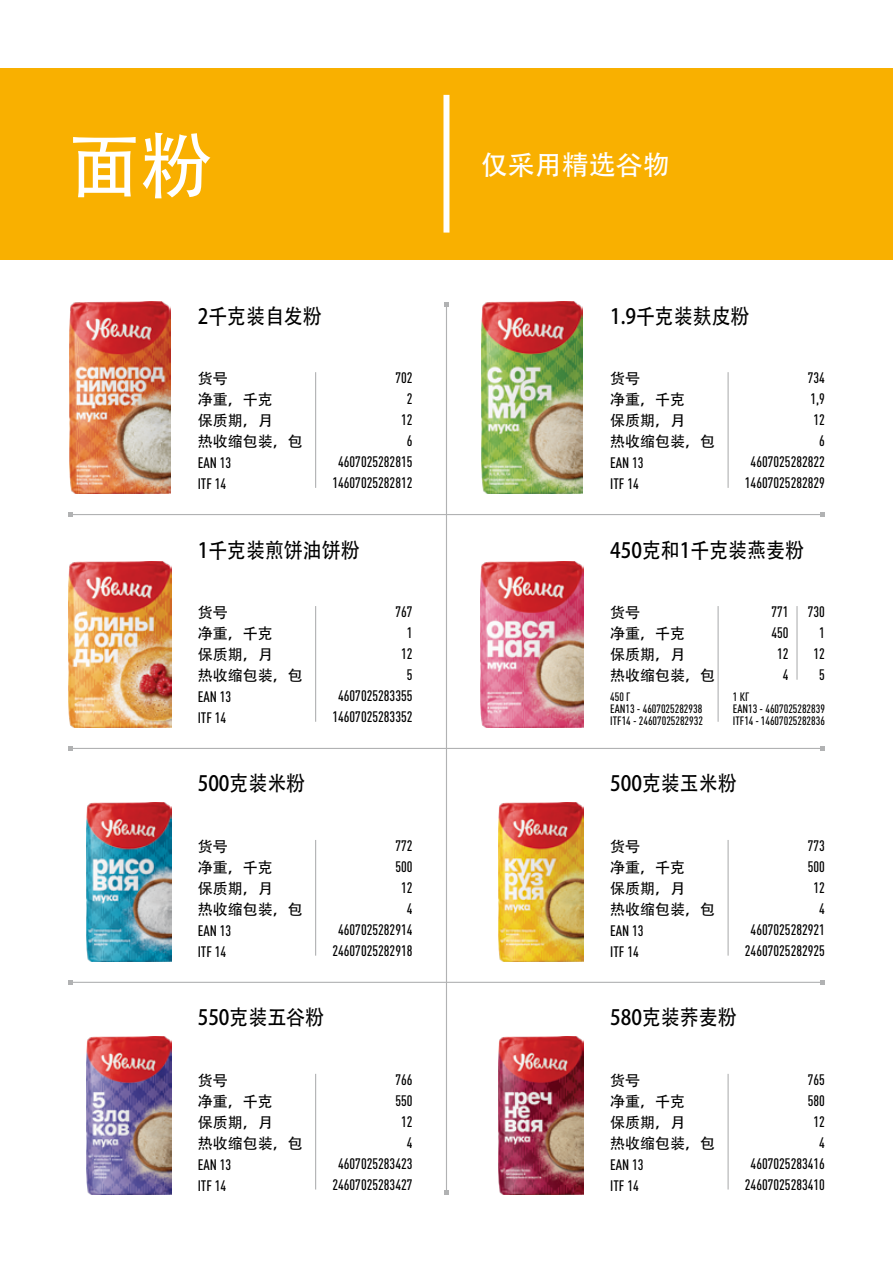
<style>
.page{position:relative;width:893px;height:1263px;background:#fff}
.page>*{position:absolute;margin:0;border:0;box-sizing:border-box;transform-origin:0 0}
.t1{font:72px "Adobe Heiti Std";color:#fff}
.t2{font:27px "Adobe Heiti Std";color:#fff}
.t3{font:21px "Adobe Heiti Std";color:#000;scale:.9 1}
.t4{font:500 condensed 15px/21px "DIN Pro";color:#000;text-align:right}
.t5{font:15px/21px "Adobe Heiti Std";color:#000}
.t6{font:500 condensed 12px/12px "DIN Pro";color:#000}
</style>
<div class="page">
<div style="left:0;top:68px;width:893px;height:191px;background:#f9b000"></div>
<img style="left:86px;top:1036px;width:85px;height:159px">
<hr style="left:315px;top:1074px;width:1px;height:115px;background:#b1b2b3">
<img style="left:499px;top:1036px;width:85px;height:159px">
<hr style="left:727px;top:1074px;width:2px;height:115px;background:#b1b2b3">
<img style="left:86px;top:802px;width:85px;height:159px">
<hr style="left:315px;top:840px;width:1px;height:116px;background:#b1b2b3">
<img style="left:499px;top:802px;width:85px;height:159px">
<hr style="left:727px;top:840px;width:2px;height:116px;background:#b1b2b3">
<img style="left:480px;top:561px;width:104px;height:166px">
<hr style="left:717px;top:606px;width:2px;height:116px;background:#b1b2b3">
<hr style="left:796px;top:606px;width:2px;height:74px;background:#b1b2b3">
<img style="left:69px;top:302px;width:101px;height:191px">
<hr style="left:315px;top:372px;width:1px;height:116px;background:#b1b2b3">
<img style="left:482px;top:302px;width:101px;height:191px">
<hr style="left:727px;top:372px;width:2px;height:116px;background:#b1b2b3">
<img style="left:68px;top:561px;width:103px;height:166px">
<hr style="left:315px;top:606px;width:1px;height:116px;background:#b1b2b3">
<div style="left:443px;top:95px;width:6px;height:138px;background:#fff"></div>
<hr style="left:446px;top:304px;width:1px;height:889px;background:#b1b2b3">
<svg style="left:444px;top:1190px;width:5px;height:5px"></svg>
<svg style="left:444px;top:302px;width:5px;height:4px"></svg>
<hr style="left:70px;top:514px;width:753px;height:1px;background:#b1b2b3">
<svg style="left:68px;top:512px;width:5px;height:5px"></svg>
<svg style="left:820px;top:512px;width:5px;height:5px"></svg>
<hr style="left:70px;top:748px;width:753px;height:1px;background:#b1b2b3">
<svg style="left:68px;top:746px;width:5px;height:5px"></svg>
<svg style="left:820px;top:746px;width:5px;height:5px"></svg>
<hr style="left:70px;top:982px;width:753px;height:1px;background:#b1b2b3">
<svg style="left:68px;top:980px;width:5px;height:4px"></svg>
<svg style="left:820px;top:980px;width:5px;height:4px"></svg>
<h1 class="t1" style="left:68px;top:123px;width:145px">面粉</h1>
<h3 class="t3" style="left:198px;top:303px;width:139px">2千克装自发粉</h3>
<p class="t5" style="left:198px;top:369px;width:106px">货号<br>净重，千克<br>保质期，月<br>热收缩包装，包</p>
<p class="t4" style="left:198px;top:451px;width:35px;text-align:left">EAN 13<br>ITF 14</p>
<p class="t4" style="left:332px;top:366px;width:82px">702<br>2<br>12<br>6<br>4607025282815<br>14607025282812</p>
<h3 class="t3" style="left:198px;top:537px;width:181px">1千克装煎饼油饼粉</h3>
<p class="t5" style="left:198px;top:602px;width:106px">货号<br>净重，千克<br>保质期，月<br>热收缩包装，包</p>
<p class="t4" style="left:198px;top:685px;width:35px;text-align:left">EAN 13<br>ITF 14</p>
<h3 class="t3" style="left:198px;top:771px;width:121px">500克装米粉</h3>
<p class="t5" style="left:198px;top:836px;width:106px">货号<br>净重，千克<br>保质期，月<br>热收缩包装，包</p>
<p class="t4" style="left:198px;top:919px;width:35px;text-align:left">EAN 13<br>ITF 14</p>
<p class="t4" style="left:332px;top:600px;width:82px">767<br>1<br>12<br>5<br>4607025283355<br>14607025283352</p>
<p class="t4" style="left:332px;top:833px;width:82px">772<br>500<br>12<br>4<br>4607025282914<br>24607025282918</p>
<h3 class="t3" style="left:198px;top:1005px;width:142px">550克装五谷粉</h3>
<p class="t5" style="left:198px;top:1070px;width:106px">货号<br>净重，千克<br>保质期，月<br>热收缩包装，包</p>
<p class="t4" style="left:198px;top:1153px;width:35px;text-align:left">EAN 13<br>ITF 14</p>
<p class="t4" style="left:332px;top:1067px;width:82px">766<br>550<br>12<br>4<br>4607025283423<br>24607025283427</p>
<h2 class="t2" style="left:481px;top:148px;width:190px">仅采用精选谷物</h2>
<h3 class="t3" style="left:610px;top:303px;width:156px">1.9千克装麸皮粉</h3>
<p class="t5" style="left:610px;top:369px;width:106px">货号<br>净重，千克<br>保质期，月<br>热收缩包装，包</p>
<p class="t4" style="left:610px;top:451px;width:35px;text-align:left">EAN 13<br>ITF 14</p>
<p class="t4" style="left:745px;top:366px;width:82px">734<br>1,9<br>12<br>6<br>4607025282822<br>14607025282829</p>
<h3 class="t3" style="left:610px;top:537px;width:217px">450克和1千克装燕麦粉</h3>
<p class="t5" style="left:610px;top:602px;width:106px">货号<br>净重，千克<br>保质期，月<br>热收缩包装，包</p>
<p class="t4" style="left:808px;top:600px;width:19px">730<br>1<br>12<br>5</p>
<p class="t6" style="left:610px;top:690px;width:94px">450 Г<br>EAN13 - 4607025282938<br>ITF14 - 24607025282932</p>
<p class="t6" style="left:733px;top:690px;width:94px">1 КГ<br>EAN13 - 4607025282839<br>ITF14 - 14607025282836</p>
<p class="t4" style="left:771px;top:600px;width:19px">771<br>450<br>12<br>4</p>
<h3 class="t3" style="left:610px;top:771px;width:142px">500克装玉米粉</h3>
<p class="t5" style="left:610px;top:836px;width:106px">货号<br>净重，千克<br>保质期，月<br>热收缩包装，包</p>
<p class="t4" style="left:610px;top:919px;width:35px;text-align:left">EAN 13<br>ITF 14</p>
<p class="t4" style="left:745px;top:833px;width:82px">773<br>500<br>12<br>4<br>4607025282921<br>24607025282925</p>
<h3 class="t3" style="left:610px;top:1005px;width:142px">580克装荞麦粉</h3>
<p class="t5" style="left:610px;top:1070px;width:106px">货号<br>净重，千克<br>保质期，月<br>热收缩包装，包</p>
<p class="t4" style="left:610px;top:1153px;width:35px;text-align:left">EAN 13<br>ITF 14</p>
<p class="t4" style="left:745px;top:1067px;width:82px">765<br>580<br>12<br>4<br>4607025283416<br>24607025283410</p>
</div>
